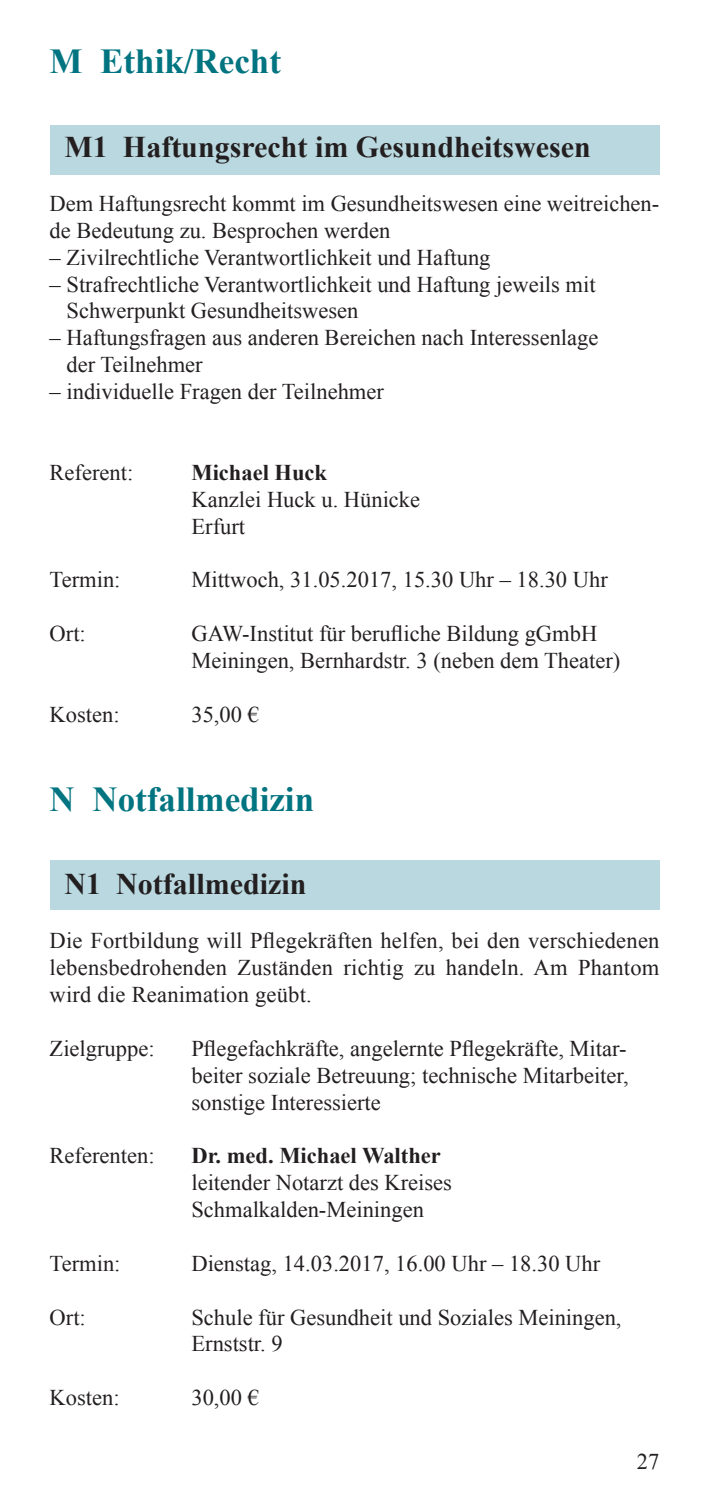
<style>
.page{position:relative;width:709px;height:1489px;background:#fff}
.page>*{position:absolute;margin:0;border:0;box-sizing:border-box;transform-origin:0 0}
.t1{font:700 35px "Times New Roman";color:#007480}
.t2{font:700 30px "Times New Roman";color:#231f20}
.t3{font:22.5px/26.8px "Times New Roman";color:#231f20}
.t4{font:700 22.5px "Times New Roman";color:#231f20}
</style>
<div class="page">
<div style="left:50px;top:125px;width:609px;height:50px;background:#bad8df"></div>
<div style="left:50px;top:860px;width:609px;height:50px;background:#bad8df"></div>
<h1 class="t1" style="left:50px;top:37px;width:233px">M Ethik/Recht</h1>
<h2 class="t2" style="left:65px;top:126px;width:528px">M1 Haftungsrecht im Gesundheitswesen</h2>
<p class="t3" style="left:50px;top:190px;width:611px">Dem Haftungsrecht kommt im Gesundheitswesen eine weitreichen&shy;de Bedeutung zu. Besprochen werden</p>
<p class="t3" style="left:50px;top:243px;width:442px">– Zivilrechtliche Verantwortlichkeit und Haftung</p>
<p class="t3" style="left:66px;top:270px;width:530px;text-indent:-17px">– Strafrechtliche Verantwortlichkeit und Haftung jeweils mit<br>Schwerpunkt Gesundheitswesen</p>
<p class="t3" style="left:66px;top:324px;width:533px;text-indent:-17px">– Haftungsfragen aus anderen Bereichen nach Interessenlage der Teilnehmer</p>
<p class="t3" style="left:50px;top:378px;width:336px">– individuelle Fragen der Teilnehmer</p>
<p class="t3" style="left:50px;top:458px;width:85px">Referent:</p>
<p class="t4" style="left:191px;top:456px;width:137px">Michael Huck</p>
<p class="t3" style="left:191px;top:485px;width:230px">Kanzlei Huck u. Hünicke<br>Erfurt</p>
<p class="t3" style="left:50px;top:566px;width:72px">Termin:</p>
<p class="t3" style="left:191px;top:566px;width:418px">Mittwoch, 31.05.2017, 15.30 Uhr – 18.30 Uhr</p>
<p class="t3" style="left:50px;top:619px;width:38px">Ort:</p>
<p class="t3" style="left:191px;top:619px;width:430px">GAW-Institut für berufliche Bildung gGmbH<br>Meiningen, Bernhardstr. 3 (neben dem Theater)</p>
<p class="t3" style="left:50px;top:700px;width:71px">Kosten:</p>
<p class="t3" style="left:191px;top:700px;width:69px">35,00 €</p>
<h1 class="t1" style="left:50px;top:774px;width:266px">N Notfallmedizin</h1>
<h2 class="t2" style="left:65px;top:863px;width:243px">N1 Notfallmedizin</h2>
<p class="t3" style="left:50px;top:926px;width:611px;text-align:justify">Die Fortbildung will Pflegekräften helfen, bei den verschiedenen lebensbedrohenden Zuständen richtig zu handeln. Am Phantom wird die Reanimation geübt.</p>
<p class="t3" style="left:50px;top:1034px;width:106px">Zielgruppe:</p>
<p class="t3" style="left:191px;top:1034px;width:439px;text-align:justify">Pflegefachkräfte, angelernte Pflegekräfte, Mitar&shy;beiter soziale Betreuung; technische Mitarbeiter, sonstige Interessierte</p>
<p class="t3" style="left:50px;top:1141px;width:106px">Referenten:</p>
<p class="t4" style="left:191px;top:1140px;width:251px">Dr. med. Michael Walther</p>
<p class="t3" style="left:191px;top:1168px;width:262px">leitender Notarzt des Kreises<br>Schmalkalden-Meiningen</p>
<p class="t3" style="left:50px;top:1249px;width:72px">Termin:</p>
<p class="t3" style="left:191px;top:1249px;width:410px">Dienstag, 14.03.2017, 16.00 Uhr – 18.30 Uhr</p>
<p class="t3" style="left:50px;top:1303px;width:38px">Ort:</p>
<p class="t3" style="left:191px;top:1303px;width:431px">Schule für Gesundheit und Soziales Meiningen,<br>Ernststr. 9</p>
<p class="t3" style="left:50px;top:1383px;width:71px">Kosten:</p>
<p class="t3" style="left:191px;top:1383px;width:69px">30,00 €</p>
<p class="t3" style="left:637px;top:1447px;width:24px">27</p>
</div>
